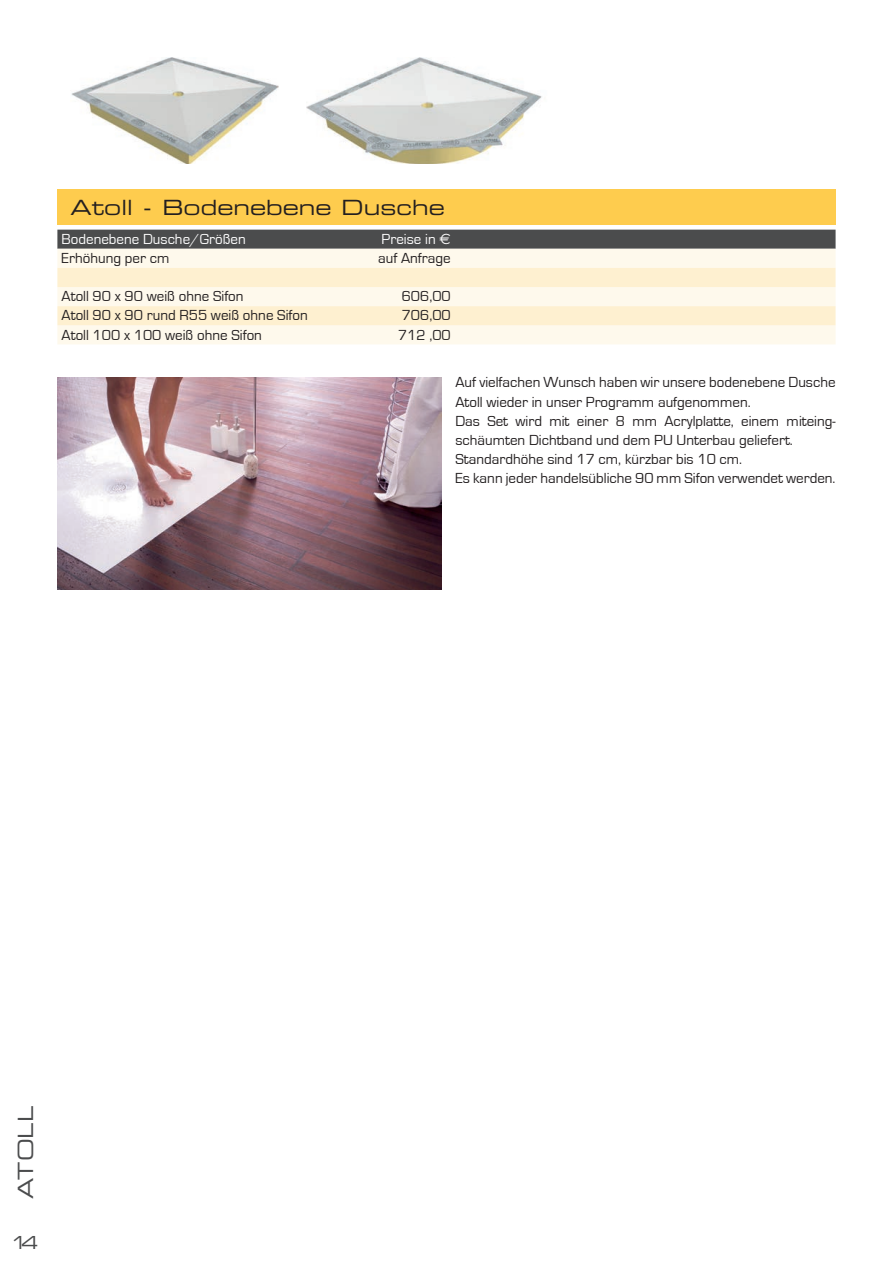
<style>
.page{position:relative;width:893px;height:1263px;background:#fff}
.page>*{position:absolute;margin:0;border:0;box-sizing:border-box;transform-origin:0 0}
.t1{font:21px "Eurostile Extended Two";color:#231f20}
.t2{font:21px "Eurostile Extended Two";color:#4b4c4d}
.t3{font:18px "Eurostile Extended Two";color:#4b4c4d}
.t4{font:15px/19.2px "Eurostile";color:#231f20}
.t5{font:15px "Eurostile";color:#fff}
.s1{font-family:"Euro Sans"}
</style>
<div class="page">
<img style="left:71px;top:57px;width:208px;height:107px">
<img style="left:307px;top:57px;width:235px;height:107px">
<img style="left:57px;top:377px;width:384px;height:213px">
<div style="left:57px;top:189px;width:779px;height:35px;background:#fecc4e"></div>
<div style="left:57px;top:230px;width:779px;height:19px;background:#4b4c4d"></div>
<div style="left:57px;top:249px;width:779px;height:95px;background:#fef9ec"></div>
<svg style="left:57px;top:268px;width:779px;height:57px;background:#fef3d9"></svg>
<h1 class="t1" style="left:71px;top:193px;width:376px">Atoll - Bodenebene Dusche</h1>
<p class="t5" style="left:62px;top:231px;width:186px">Bodenebene Dusche/Größen</p>
<p class="t5" style="left:382px;top:231px;width:71px">Preise in <span class="s1">€</span></p>
<p class="t4" style="left:62px;top:249px;width:109px">Erhöhung per cm</p>
<p class="t4" style="left:378px;top:249px;width:74px">auf Anfrage</p>
<p class="t4" style="left:62px;top:287px;width:183px">Atoll 90 x 90 weiß ohne Sifon</p>
<p class="t4" style="left:402px;top:287px;width:50px">606,00</p>
<p class="t4" style="left:62px;top:306px;width:248px">Atoll 90 x 90 rund R55 weiß ohne Sifon</p>
<p class="t4" style="left:402px;top:306px;width:50px">706,00</p>
<p class="t4" style="left:62px;top:325px;width:202px">Atoll 100 x 100 weiß ohne Sifon</p>
<p class="t4" style="left:398px;top:325px;width:54px">712 ,00</p>
<p class="t4" style="left:455px;top:373px;width:382px">Auf vielfachen Wunsch haben wir unsere bodenebene Dusche Atoll wieder in unser Programm aufgenommen.<br>Das Set wird mit einer 8 mm Acrylplatte, einem miteing&shy;schäumten Dichtband und dem PU Unterbau geliefert.<br>Standardhöhe sind 17 cm, kürzbar bis 10 cm.<br>Es kann jeder handelsübliche 90 mm Sifon verwendet werden.</p>
<h1 class="t2" style="left:11px;top:1199px;width:94px;rotate:-90deg">ATOLL</h1>
<p class="t3" style="left:11px;top:1230px;width:29px">14</p>
</div>
